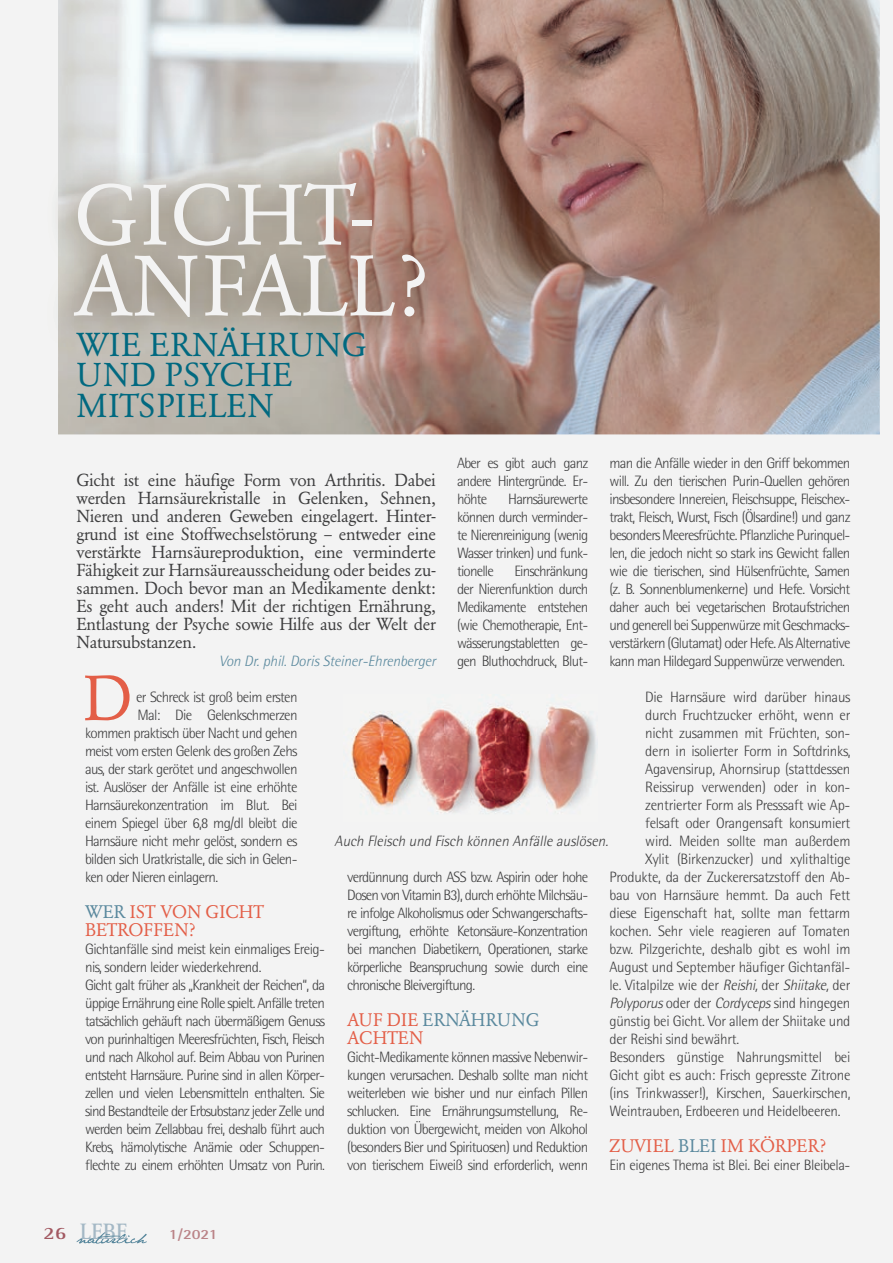
<style>
.page{position:relative;width:893px;height:1263px;background:#f3f3f3}
.page>*{position:absolute;margin:0;border:0;box-sizing:border-box;transform-origin:0 0}
.t1{font:84.6px/70.9px "Garamond BQ";letter-spacing:-.01em;color:#f3f3f3}
.t2{font:63px "Garamond BQ";color:#e35e47}
.t3{font:32.7px/30.5px "Garamond BQ";letter-spacing:.03em;color:#016980}
.t4{font:700 23.1px "Rotis Serif";color:#a4b8c5;scale:.91 1}
.t5{font:18px/18px "Garamond BQ";color:#e35e47}
.t6{font:17.25px/18px "Garamond BQ";letter-spacing:-.02em;color:#3e3e3f;text-align:justify}
.t7{font:300 15px/18px "AT Rotis Semi Sans";letter-spacing:-.045em;color:#3e3e3f;text-align:justify}
.t8{font:300 15px "AT Rotis Semi Sans";letter-spacing:-.02em;color:#3e3e3f}
.t9{font:italic 300 15px "AT Rotis Semi Sans";color:#3e3e3f}
.t10{font:italic 300 15px "AT Rotis Semi Sans";letter-spacing:-.005em;color:#59889d}
.t11{font:700 14.1px "AT Rotis Semi Sans";color:#ba8387;scale:1.18 1}
.s1{font-style:italic}
.s2{color:#59889d}
.s3{font-size:17.85px;color:#a25861}
</style>
<div class="page">
<svg style="left:77px;top:1232px;width:70px;height:12px"></svg>
<img style="left:58px;top:0;width:822px;height:434px">
<img style="left:58px;top:153px;width:396px;height:193px">
<img style="left:351px;top:705px;width:246px;height:108px">
<h1 class="t1" style="left:74px;top:181px;width:356px">GICHT-<br>ANFALL?</h1>
<h3 class="t3" style="left:77px;top:330px;width:292px">WIE ERNÄHRUNG<br>UND PSYCHE<br>MITSPIELEN</h3>
<p class="t7" style="left:609px;top:454px;width:242px">man die Anfälle wieder in den Griff bekommen will. Zu den tierischen Purin-Quellen gehören insbesondere Innereien, Fleischsuppe, Fleischex&shy;trakt, Fleisch, Wurst, Fisch (Ölsardine!) und ganz besonders Meeresfrüchte. Pflanzliche Purinquel&shy;len, die jedoch nicht so stark ins Gewicht fallen wie die tierischen, sind Hülsenfrüchte, Samen (z. B. Sonnenblumenkerne) und Hefe. Vorsicht daher auch bei vegetarischen Brotaufstrichen und generell bei Suppenwürze mit Geschmacks&shy;verstärkern (Glutamat) oder Hefe. Als Alternative kann man Hildegard Suppenwürze verwenden.</p>
<p class="t8" style="left:645px;top:688px;width:207px">Die Harnsäure wird darüber hinaus</p>
<p class="t8" style="left:645px;top:706px;width:207px">durch Fruchtzucker erhöht, wenn er</p>
<p class="t8" style="left:645px;top:724px;width:207px">nicht zusammen mit Früchten, son-</p>
<p class="t8" style="left:645px;top:742px;width:207px">dern in isolierter Form in Softdrinks,</p>
<p class="t8" style="left:645px;top:760px;width:207px">Agavensirup, Ahornsirup (stattdessen</p>
<p class="t8" style="left:645px;top:778px;width:207px">Reissirup verwenden) oder in kon-</p>
<p class="t8" style="left:645px;top:796px;width:207px">zentrierter Form als Presssaft wie Ap-</p>
<p class="t8" style="left:645px;top:814px;width:207px">felsaft oder Orangensaft konsumiert</p>
<p class="t8" style="left:645px;top:832px;width:207px">wird. Meiden sollte man außerdem</p>
<p class="t8" style="left:645px;top:850px;width:207px">Xylit (Birkenzucker) und xylithaltige</p>
<p class="t8" style="left:609px;top:868px;width:242px">Produkte, da der Zuckerersatzstoff den Ab-</p>
<p class="t8" style="left:609px;top:886px;width:242px">bau von Harnsäure hemmt. Da auch Fett</p>
<p class="t8" style="left:609px;top:904px;width:242px">diese Eigenschaft hat, sollte man fettarm</p>
<p class="t8" style="left:609px;top:922px;width:242px">kochen. Sehr viele reagieren auf Tomaten</p>
<p class="t8" style="left:609px;top:940px;width:242px">bzw. Pilzgerichte, deshalb gibt es wohl im</p>
<p class="t8" style="left:609px;top:958px;width:242px">August und September häufiger Gichtanfäl-</p>
<p class="t8" style="left:609px;top:976px;width:242px">le. Vitalpilze wie der <span class="s1">Reishi,</span>der <span class="s1">Shiitake,</span>der</p>
<p class="t7" style="left:609px;top:994px;width:242px"><span class="s1">Polyporus</span>o d e r d e r <span class="s1">Cordyceps</span>s i n d h i n g e g e n</p>
<p class="t8" style="left:609px;top:1012px;width:242px">günstig bei Gicht. Vor allem der Shiitake und</p>
<p class="t8" style="left:609px;top:1030px;width:131px">der Reishi sind bewährt.</p>
<p class="t8" style="left:609px;top:1048px;width:242px">Besonders günstige Nahrungsmittel bei</p>
<p class="t8" style="left:609px;top:1066px;width:242px">Gicht gibt es auch: Frisch gepresste Zitrone</p>
<p class="t8" style="left:609px;top:1084px;width:242px">(ins Trinkwasser!), Kirschen, Sauerkirschen,</p>
<p class="t8" style="left:609px;top:1102px;width:232px">Weintrauben, Erdbeeren und Heidelbeeren.</p>
<p class="t5" style="left:609px;top:1137px;width:218px">ZUVIEL <span class="s2">BLEI</span> IM KÖRPER?</p>
<p class="t7" style="left:609px;top:1156px;width:242px">Ein eigenes Thema ist Blei. Bei einer Bleibela-</p>
<p class="t7" style="left:457px;top:454px;width:133px">Aber es gibt auch ganz andere Hintergründe. Er&shy;höhte</p>
<p class="t6" style="left:77px;top:471px;width:361px">Gicht ist eine häufige Form von Arthritis. Dabei werden Harnsäurekristalle in Gelenken, Sehnen, Nieren und anderen Geweben eingelagert. Hinter&shy;grund ist eine Stoffwechselstörung – entweder eine verstärkte Harnsäureproduktion, eine verminderte Fähigkeit zur Harnsäureausscheidung oder beides zu&shy;sammen. Doch bevor man an Medikamente denkt:<br>Es geht auch anders! Mit der richtigen Ernährung, Entlastung der Psyche sowie Hilfe aus der Welt der Natursubstanzen.</p>
<p class="t10" style="left:219px;top:652px;width:218px">Von Dr. phil. Doris Steiner-Ehrenberger</p>
<p class="t7" style="left:457px;top:490px;width:133px;text-indent:51px">Harnsäurewerte können durch verminder&shy;te Nierenreinigung (wenig Wasser trinken) und funk&shy;tionelle</p>
<p class="t7" style="left:457px;top:562px;width:133px;text-indent:57px">Einschränkung der Nierenfunktion durch Medikamente entstehen (wie Chemotherapie, Ent&shy;wässerungstabletten ge&shy;gen Bluthochdruck, Blut-</p>
<h2 class="t2" style="left:83px;top:662px;width:51px">D</h2>
<p class="t7" style="left:136px;top:688px;width:163px">er Schreck ist groß beim ersten</p>
<p class="t7" style="left:138px;top:706px;width:161px">Mal: Die Gelenkschmerzen</p>
<p class="t7" style="left:85px;top:724px;width:214px">kommen praktisch über Nacht und gehen</p>
<p class="t7" style="left:85px;top:742px;width:214px">meist vom ersten Gelenk des großen Zehs</p>
<p class="t7" style="left:85px;top:760px;width:214px">aus, der stark gerötet und angeschwollen</p>
<p class="t7" style="left:85px;top:778px;width:214px">ist. Auslöser der Anfälle ist eine erhöhte</p>
<p class="t7" style="left:85px;top:796px;width:214px">Harnsäurekonzentration im Blut. Bei</p>
<p class="t7" style="left:85px;top:814px;width:214px">einem Spiegel über 6,8 mg/dl bleibt die</p>
<p class="t7" style="left:85px;top:832px;width:214px">Harnsäure nicht mehr gelöst, sondern es</p>
<p class="t7" style="left:85px;top:850px;width:214px">bilden sich Uratkristalle, die sich in Gelen-</p>
<p class="t7" style="left:85px;top:868px;width:135px">ken oder Nieren einlagern.</p>
<p class="t5" style="left:85px;top:903px;width:181px"><span class="s2">WER</span> IST VON GICHT<br>BETROFFEN?</p>
<p class="t7" style="left:85px;top:940px;width:242px;text-align:left">Gichtanfälle sind meist kein einmaliges Ereig&shy;nis, sondern leider wiederkehrend.<br>Gicht galt früher als „Krankheit der Reichen“, da üppige Ernährung eine Rolle spielt. Anfälle treten tatsächlich gehäuft nach übermäßigem Genuss von purinhaltigen Meeresfrüchten, Fisch, Fleisch und nach Alkohol auf. Beim Abbau von Purinen entsteht Harnsäure. Purine sind in allen Körper&shy;zellen und vielen Lebensmitteln enthalten. Sie sind Bestandteile der Erbsubstanz jeder Zelle und werden beim Zellabbau frei, deshalb führt auch Krebs, hämolytische Anämie oder Schuppen&shy;flechte zu einem erhöhten Umsatz von Purin.</p>
<p class="t9" style="left:335px;top:832px;width:278px">Auch Fleisch und Fisch können Anfälle auslösen.</p>
<p class="t7" style="left:347px;top:868px;width:242px">verdünnung durch ASS bzw. Aspirin oder hohe Dosen von Vitamin B3), durch erhöhte Milchsäu&shy;re infolge Alkoholismus oder Schwangerschafts&shy;vergiftung, erhöhte Ketonsäure-Konzentration bei manchen Diabetikern, Operationen, starke körperliche Beanspruchung sowie durch eine chronische Bleivergiftung.</p>
<p class="t5" style="left:347px;top:1011px;width:193px">AUF DIE <span class="s2">ERNÄHRUNG<br></span>ACHTEN</p>
<p class="t7" style="left:347px;top:1048px;width:242px">Gicht-Medikamente können massive Nebenwir&shy;kungen verursachen. Deshalb sollte man nicht weiterleben wie bisher und nur einfach Pillen schlucken. Eine Ernährungsumstellung, Re&shy;duktion von Übergewicht, meiden von Alkohol (besonders Bier und Spirituosen) und Reduktion von tierischem Eiweiß sind erforderlich, wenn</p>
<h3 class="t4" style="left:43px;top:1218px;width:94px"><span class="s3">26</span> LEBE</h3>
<p class="t11" style="left:169px;top:1226px;width:43px">1/2021</p>
</div>
